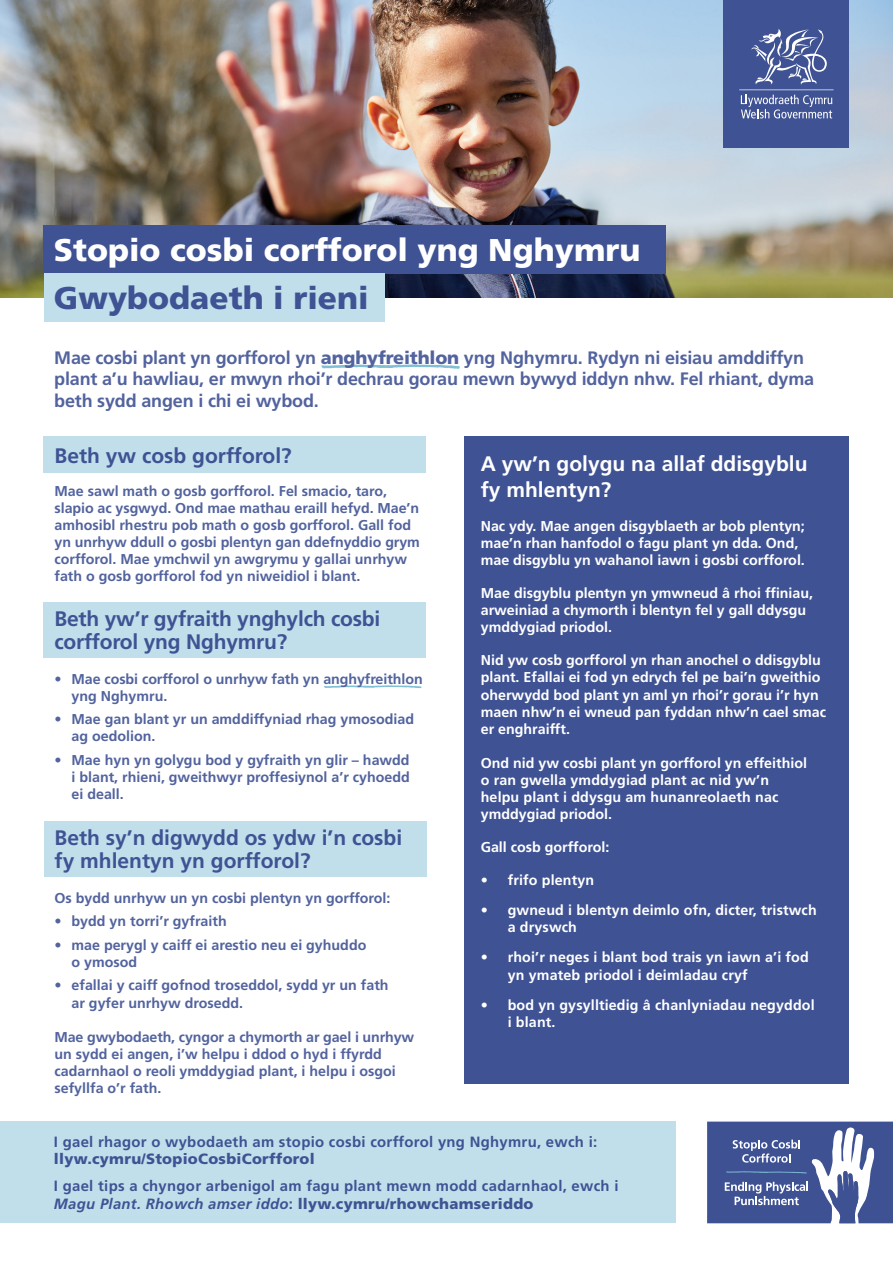
<style>
.page{position:relative;width:893px;height:1263px;background:#fff}
.page>*{position:absolute;margin:0;border:0;box-sizing:border-box;transform-origin:0 0}
.t1{font:900 31.5px/48px "Frutiger LT Std";color:#fff}
.t2{font:700 21px/22.5px "Frutiger LT Std";color:#3f5293}
.t3{font:700 21px/25.2px "Frutiger LT Std";color:#fff}
.t4{font:700 18px/21.6px "Frutiger LT Std";letter-spacing:-.01em;color:#52639e}
.t5{font:700 14.85px/17.9px "Frutiger LT Std";letter-spacing:.02em;color:#3f5293}
.t6{font:700 14.25px/17.1px "Frutiger LT Std";color:#52639e}
.t7{font:700 14.25px/17.1px "Frutiger LT Std";color:#fff}
.s1{color:#3f5293}
.s2{font-weight:900}
.s3{font-style:italic}
</style>
<div class="page">
<svg style="left:321px;top:364px;width:139px;height:5px"></svg>
<svg style="left:324px;top:685px;width:97px;height:3px"></svg>
<img style="left:0;top:0;width:893px;height:297px">
<div style="left:723px;top:0;width:126px;height:148px;background:#3f5293"></div>
<div style="left:44px;top:225px;width:622px;height:48px;background:#3f5293"></div>
<div style="left:44px;top:273px;width:340px;height:49px;background:#c0dfeb"></div>
<svg style="left:739px;top:29px;width:95px;height:89px"></svg>
<div style="left:44px;top:436px;width:382px;height:36px;background:#c0dfeb"></div>
<div style="left:44px;top:602px;width:382px;height:55px;background:#c0dfeb"></div>
<div style="left:44px;top:821px;width:383px;height:55px;background:#c0dfeb"></div>
<div style="left:465px;top:436px;width:384px;height:647px;background:#3f5293"></div>
<div style="left:0;top:1121px;width:675px;height:102px;background:#c0dfeb"></div>
<svg style="left:707px;top:1121px;width:186px;height:102px"></svg>
<p class="t1" style="left:54px;top:226px;width:588px">Stopio cosbi corfforol yng Nghymru<br><span class="s1">Gwybodaeth i rieni</span></p>
<p class="t4" style="left:54px;top:347px;width:761px">Mae cosbi plant yn gorfforol yn <span class="s2">anghyfreithlon</span> yng Nghymru. Rydyn ni eisiau amddiffyn plant a’u hawliau, er mwyn rhoi’r dechrau gorau mewn bywyd iddyn nhw. Fel rhiant, dyma beth sydd angen i chi ei wybod.</p>
<p class="t2" style="left:55px;top:444px;width:239px">Beth yw cosb gorfforol?</p>
<p class="t6" style="left:55px;top:482px;width:367px">Mae sawl math o gosb gorfforol. Fel smacio, taro, slapio ac ysgwyd. Ond mae mathau eraill hefyd. Mae’n amhosibl rhestru pob math o gosb gorfforol. Gall fod yn unrhyw ddull o gosbi plentyn gan ddefnyddio grym corfforol. Mae ymchwil yn awgrymu y gallai unrhyw fath o gosb gorfforol fod yn niweidiol i blant.</p>
<p class="t2" style="left:55px;top:608px;width:327px">Beth yw’r gyfraith ynghylch cosbi corfforol yng Nghymru?</p>
<p class="t6" style="left:72px;top:670px;width:353px;text-indent:-17px">• Mae cosbi corfforol o unrhyw fath yn anghyfreithlon yng Nghymru.</p>
<p class="t6" style="left:72px;top:711px;width:344px;text-indent:-17px">• Mae gan blant yr un amddiffyniad rhag ymosodiad ag oedolion.</p>
<p class="t6" style="left:72px;top:751px;width:340px;text-align:justify;text-indent:-17px">• Mae hyn yn golygu bod y gyfraith yn glir – hawdd i blant, rhieni, gweithwyr proffesiynol a’r cyhoedd ei deall.</p>
<p class="t2" style="left:55px;top:827px;width:349px">Beth sy’n digwydd os ydw i’n cosbi fy mhlentyn yn gorfforol?</p>
<p class="t6" style="left:55px;top:889px;width:337px">Os bydd unrhyw un yn cosbi plentyn yn gorfforol:</p>
<p class="t6" style="left:55px;top:913px;width:174px">• bydd yn torri’r gyfraith</p>
<p class="t6" style="left:72px;top:936px;width:296px;text-indent:-17px">• mae perygl y caiff ei arestio neu ei gyhuddo o ymosod</p>
<p class="t6" style="left:72px;top:977px;width:319px;text-indent:-17px">• efallai y caiff gofnod troseddol, sydd yr un fath ar gyfer unrhyw drosedd.</p>
<p class="t6" style="left:55px;top:1028px;width:361px">Mae gwybodaeth, cyngor a chymorth ar gael i unrhyw un sydd ei angen, i’w helpu i ddod o hyd i ffyrdd cadarnhaol o reoli ymddygiad plant, i helpu i osgoi sefyllfa o’r fath.</p>
<p class="t3" style="left:481px;top:452px;width:328px">A yw’n golygu na allaf ddisgyblu fy mhlentyn?</p>
<p class="t7" style="left:481px;top:517px;width:326px">Nac ydy. Mae angen disgyblaeth ar bob plentyn; mae’n rhan hanfodol o fagu plant yn dda. Ond, mae disgyblu yn wahanol iawn i gosbi corfforol.</p>
<p class="t7" style="left:481px;top:585px;width:334px">Mae disgyblu plentyn yn ymwneud â rhoi ffniau, arweiniad a chymorth i blentyn fel y gall ddysgu ymddygiad priodol.</p>
<p class="t7" style="left:481px;top:652px;width:347px">Nid yw cosb gorfforol yn rhan anochel o ddisgyblu plant. Efallai ei fod yn edrych fel pe bai’n gweithio oherwydd bod plant yn aml yn rhoi’r gorau i’r hyn maen nhw’n ei wneud pan fyddan nhw’n cael smac er enghraifft.</p>
<p class="t7" style="left:481px;top:754px;width:328px">Ond nid yw cosbi plant yn gorfforol yn effeithiol o ran gwella ymddygiad plant ac nid yw’n helpu plant i ddysgu am hunanreolaeth nac ymddygiad priodol.</p>
<p class="t7" style="left:481px;top:839px;width:130px">Gall cosb gorfforol:</p>
<p class="t7" style="left:481px;top:872px;width:115px">• frifo plentyn</p>
<p class="t7" style="left:508px;top:902px;width:311px;text-indent:-27px">• gwneud i blentyn deimlo ofn, dicter, tristwch a dryswch</p>
<p class="t7" style="left:508px;top:949px;width:302px;text-indent:-27px">• rhoi’r neges i blant bod trais yn iawn a’i fod yn ymateb priodol i deimladau cryf</p>
<p class="t7" style="left:508px;top:996px;width:308px;text-indent:-27px">• bod yn gysylltiedig â chanlyniadau negyddol i blant.</p>
<p class="t5" style="left:54px;top:1132px;width:545px">I gael rhagor o wybodaeth am stopio cosbi corfforol yng Nghymru, ewch i: <span class="s2">llyw.cymru/StopioCosbiCorfforol</span></p>
<p class="t5" style="left:54px;top:1177px;width:566px">I gael tips a chyngor arbenigol am fagu plant mewn modd cadarnhaol, ewch i<br><span class="s3">Magu Plant. Rhowch amser iddo</span>: <span class="s2">llyw.cymru/rhowchamseriddo</span></p>
</div>
